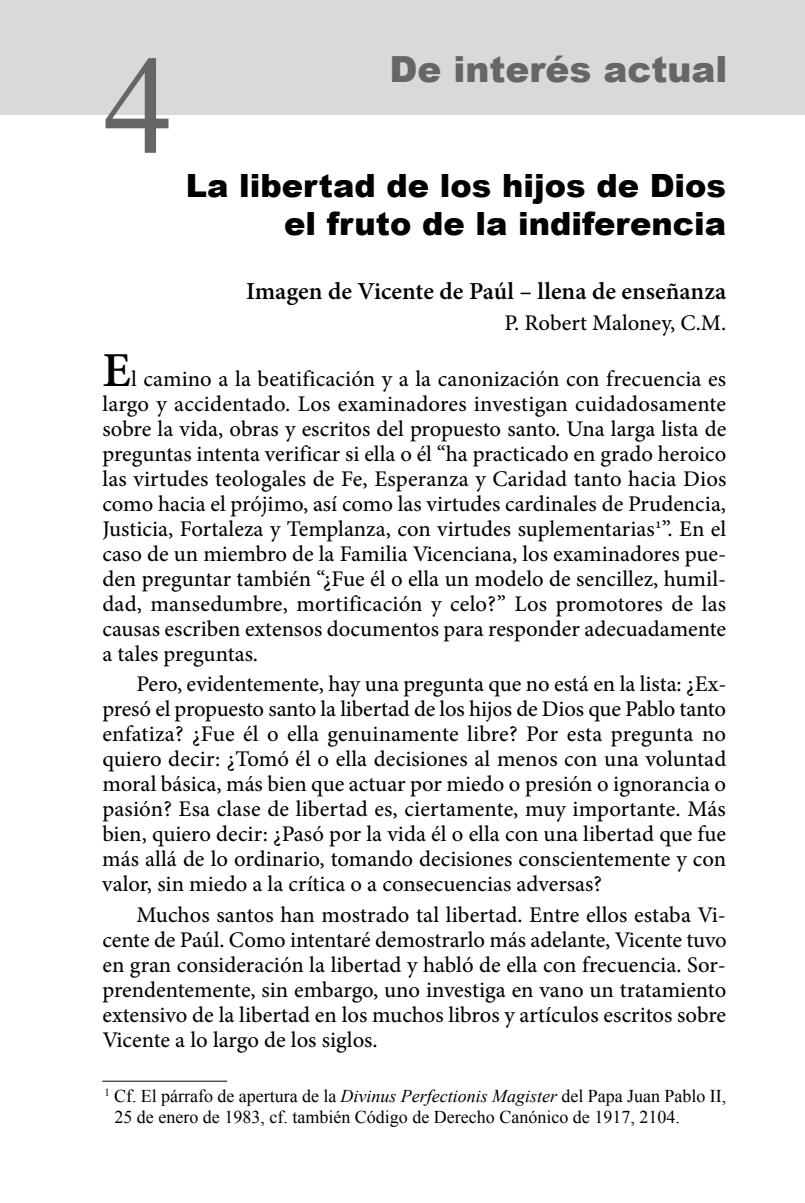
<style>
.page{position:relative;width:805px;height:1203px;background:#fff}
.page>*{position:absolute;margin:0;border:0;box-sizing:border-box;transform-origin:0 0}
.t1{font:140px "Times New Roman";color:#666}
.t2{font:900 36px "Arial";color:#666}
.t3{font:900 32px/38.4px "Arial";color:#000;text-align:right}
.t4{font:700 24px "Adobe Hebrew";letter-spacing:-.005em;color:#000}
.t5{font:22px/25px "Adobe Hebrew";color:#000;text-align:justify}
.t6{font:18px/21px "Times New Roman";color:#000}
.s1{font-weight:700;font-size:48px}
.s2{font-style:italic}
</style>
<div class="page">
<div style="left:0;top:0;width:805px;height:114px;background:#d9d9d9"></div>
<hr style="left:102px;top:1080px;width:125px;height:1px;background:#000">
<h1 class="t1" style="left:103px;top:28px;width:71px">4</h1>
<h2 class="t2" style="left:389px;top:43px;width:340px">De interés actual</h2>
<h3 class="t3" style="left:186px;top:165px;width:542px">La libertad de los hijos de Dios el fruto de la indiferencia</h3>
<p class="t4" style="left:246px;top:282px;width:481px">Imagen de Vicente de Paúl – llena de enseñanza</p>
<p class="t5" style="left:504px;top:312px;width:223px">P. Robert Maloney, C.M.</p>
<p class="t5" style="left:102px;top:368px;width:625px"><span class="s1">E</span>l camino a la beatificación y a la canonización con frecuencia es largo y accidentado. Los examinadores investigan cuidadosamente sobre la vida, obras y escritos del propuesto santo. Una larga lista de preguntas intenta verificar si ella o él “ha practicado en grado heroico las virtudes teologales de Fe, Esperanza y Caridad tanto hacia Dios como hacia el prójimo, así como las virtudes cardinales de Prudencia, Justicia, Fortaleza y Templanza, con virtudes suplementarias<sup>1</sup>”. En el caso de un miembro de la Familia Vicenciana, los examinadores pue&shy;den preguntar también “¿Fue él o ella un modelo de sencillez, humil&shy;dad, mansedumbre, mortificación y celo?” Los promotores de las causas escriben extensos documentos para responder adecuadamente a tales preguntas.</p>
<p class="t5" style="left:102px;top:673px;width:625px;text-indent:34px">Pero, evidentemente, hay una pregunta que no está en la lista: ¿Ex&shy;presó el propuesto santo la libertad de los hijos de Dios que Pablo tanto enfatiza? ¿Fue él o ella genuinamente libre? Por esta pregunta no quiero decir: ¿Tomó él o ella decisiones al menos con una voluntad moral básica, más bien que actuar por miedo o presión o ignorancia o pasión? Esa clase de libertad es, ciertamente, muy importante. Más bien, quiero decir: ¿Pasó por la vida él o ella con una libertad que fue más allá de lo ordinario, tomando decisiones conscientemente y con valor, sin miedo a la crítica o a consecuencias adversas?</p>
<p class="t5" style="left:102px;top:904px;width:626px;text-indent:34px">Muchos santos han mostrado tal libertad. Entre ellos estaba Vi&shy;cente de Paúl. Como intentaré demostrarlo más adelante, Vicente tuvo en gran consideración la libertad y habló de ella con frecuencia. Sor&shy;prendentemente, sin embargo, uno investiga en vano un tratamiento extensivo de la libertad en los muchos libros y artículos escritos sobre Vicente a lo largo de los siglos.</p>
<p class="t6" style="left:114px;top:1084px;width:613px;text-indent:-10px"><sup>1</sup> Cf. El párrafo de apertura de la <span class="s2">Divinus Perfectionis Magister</span> del Papa Juan Pablo II,<br>25 de enero de 1983, cf. también Código de Derecho Canónico de 1917, 2104.</p>
</div>
